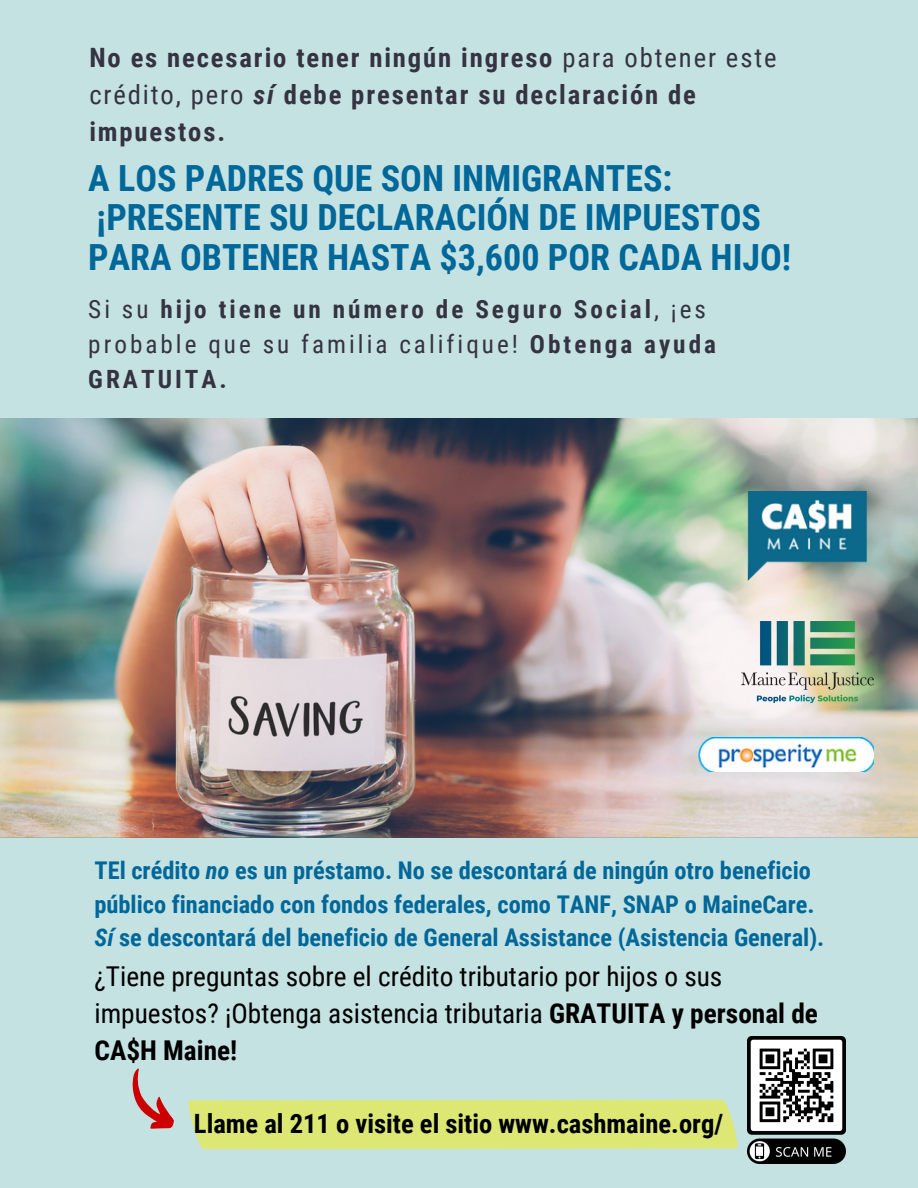
<style>
.page{position:relative;width:918px;height:1188px;background:#fff}
.page>*{position:absolute;margin:0;border:0;box-sizing:border-box;transform-origin:0 0}
.t1{font:700 36px/39.3px "Roboto Condensed";color:#006799}
.t2{font:27.3px/37.3px "Roboto Condensed";color:#000}
.t3{font:700 26.7px/37.2px "Roboto Condensed";letter-spacing:.07em;color:#353341}
.t4{font:700 26.55px "Roboto Condensed";color:#000}
.t5{font:700 25.2px/34.8px "Roboto Condensed";letter-spacing:.12em;color:#353341}
.t6{font:700 24.45px/33.8px "Roboto Condensed";color:#006799}
.s1{font-weight:400}
.s2{font-style:italic}
.s3{font-weight:700}
</style>
<div class="page">
<div style="left:0;top:0;width:918px;height:459px;background:#c5e2e3"></div>
<img style="left:0;top:418px;width:918px;height:419px">
<div style="left:0;top:837px;width:918px;height:351px;background:#c5e2e3"></div>
<div style="left:188px;top:1100px;width:550px;height:49px;background:#dce873"></div>
<svg style="left:132px;top:1068px;width:42px;height:61px"></svg>
<img style="left:742px;top:621px;width:131px;height:81px">
<img style="left:748px;top:492px;width:119px;height:89px">
<img style="left:748px;top:1036px;width:97px;height:127px">
<img style="left:699px;top:737px;width:174px;height:34px">
<p class="t3" style="left:89px;top:39px;width:689px">No es necesario tener ningún ingreso <span class="s1">para obtener este crédito, pero</span> <span class="s2">sí</span> debe presentar su declaración de impuestos.</p>
<p class="t1" style="left:88px;top:159px;width:704px">A LOS PADRES QUE SON INMIGRANTES: ¡PRESENTE SU DECLARACIÓN DE IMPUESTOS<br>PARA OBTENER HASTA $3,600 POR CADA HIJO!</p>
<p class="t5" style="left:88px;top:292px;width:629px"><span class="s1">Si su</span> hijo tiene un número de Seguro Social<span class="s1">, ¡es probable que su familia califique!</span> Obtenga ayuda<br>GRATUITA.</p>
<p class="t6" style="left:94px;top:854px;width:731px">TEl crédito <span class="s2">no</span> es un préstamo. No se descontará de ningún otro beneficio público financiado con fondos federales, como TANF, SNAP o MaineCare.<br><span class="s2">Sí</span> se descontará del beneficio de General Assistance (Asistencia General).</p>
<p class="t2" style="left:94px;top:958px;width:725px">¿Tiene preguntas sobre el crédito tributario por hijos o sus impuestos? ¡Obtenga asistencia tributaria <span class="s3">GRATUITA y personal de<br>CA$H Maine!</span></p>
<p class="t4" style="left:194px;top:1108px;width:531px">Llame al 211 o visite el sitio www.cashmaine.org/</p>
</div>
